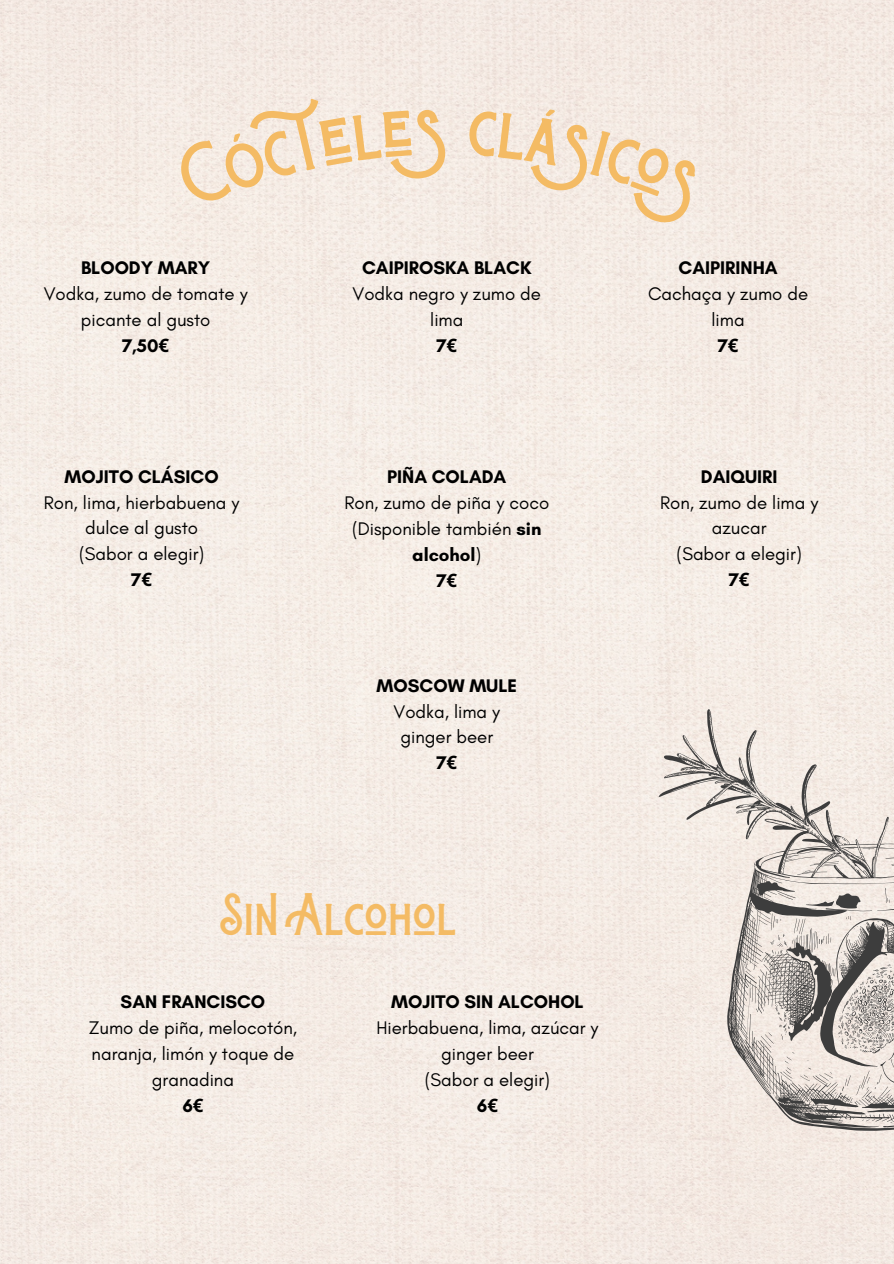
<style>
.page{position:relative;width:894px;height:1264px;background:#fff}
.page>*{position:absolute;margin:0;border:0;box-sizing:border-box;transform-origin:0 0}
.t1{font:48px "Badhorse";color:#f4bb64}
.t2{font:18.6px/25.8px "Glacial Indifference";color:#000;text-align:center}
.t3{font:700 18.6px "Glacial Indifference";color:#000}
.s1{font-family:"Noto Sans"}
.s2{font-weight:700}
.s3{font-family:"Noto Sans";font-weight:700}
</style>
<div class="page">
<img style="left:0;top:0;width:893px;height:1263px">
<svg style="left:658px;top:709px;width:235px;height:421px;background:#d7cfc9"></svg>
<svg style="left:172px;top:97px;width:273px;height:112px;background:#f4ebe3"></svg>
<div style="left:468px;top:106px;width:237px;height:125px;background:#f4ebe3"></div>
<p class="t3" style="left:81px;top:256px;width:131px">BLOODY MARY</p>
<p class="t2" style="left:44px;top:281px;width:205px">Vodka, zumo de tomate y picante al gusto</p>
<p class="t3" style="left:122px;top:334px;width:48px">7,50<span class="s1">€</span></p>
<p class="t3" style="left:65px;top:465px;width:155px">MOJITO CLÁSICO</p>
<p class="t2" style="left:44px;top:489px;width:197px">Ron, lima, hierbabuena y dulce al gusto</p>
<p class="t2" style="left:79px;top:541px;width:126px">(Sabor a elegir)</p>
<p class="t3" style="left:131px;top:568px;width:22px">7<span class="s1">€</span></p>
<p class="t3" style="left:362px;top:256px;width:171px">CAIPIROSKA BLACK</p>
<p class="t2" style="left:352px;top:281px;width:190px">Vodka negro y zumo de lima</p>
<p class="t3" style="left:436px;top:334px;width:22px">7<span class="s1">€</span></p>
<p class="t3" style="left:387px;top:465px;width:121px">PIÑA COLADA</p>
<p class="t2" style="left:344px;top:489px;width:206px">Ron, zumo de piña y coco</p>
<h2 class="t2" style="left:352px;top:515px;width:191px">(Disponible también <span class="s2">sin alcohol</span>)</h2>
<p class="t3" style="left:436px;top:569px;width:22px">7<span class="s1">€</span></p>
<p class="t3" style="left:376px;top:674px;width:142px">MOSCOW MULE</p>
<p class="t2" style="left:393px;top:698px;width:108px">Vodka, lima y ginger beer<br><span class="s2">7</span><span class="s3">€</span></p>
<h1 class="t1" style="left:218px;top:882px;width:240px">Sin Alcohol</h1>
<p class="t3" style="left:121px;top:990px;width:146px">SAN FRANCISCO</p>
<p class="t2" style="left:89px;top:1014px;width:210px">Zumo de piña, melocotón, naranja, limón y toque de granadina<br><span class="s2">6</span><span class="s3">€</span></p>
<p class="t3" style="left:391px;top:990px;width:194px">MOJITO SIN ALCOHOL</p>
<p class="t2" style="left:376px;top:1014px;width:223px">Hierbabuena, lima, azúcar y ginger beer<br>(Sabor a elegir)<br><span class="s2">6</span><span class="s3">€</span></p>
<p class="t3" style="left:678px;top:256px;width:101px">CAIPIRINHA</p>
<p class="t2" style="left:647px;top:281px;width:162px">Cachaça y zumo de lima</p>
<p class="t3" style="left:717px;top:334px;width:22px">7<span class="s1">€</span></p>
<p class="t3" style="left:700px;top:465px;width:78px">DAIQUIRI</p>
<p class="t2" style="left:659px;top:489px;width:160px">Ron, zumo de lima y azucar<br>(Sabor a elegir)<br><span class="s2">7</span><span class="s3">€</span></p>
</div>
